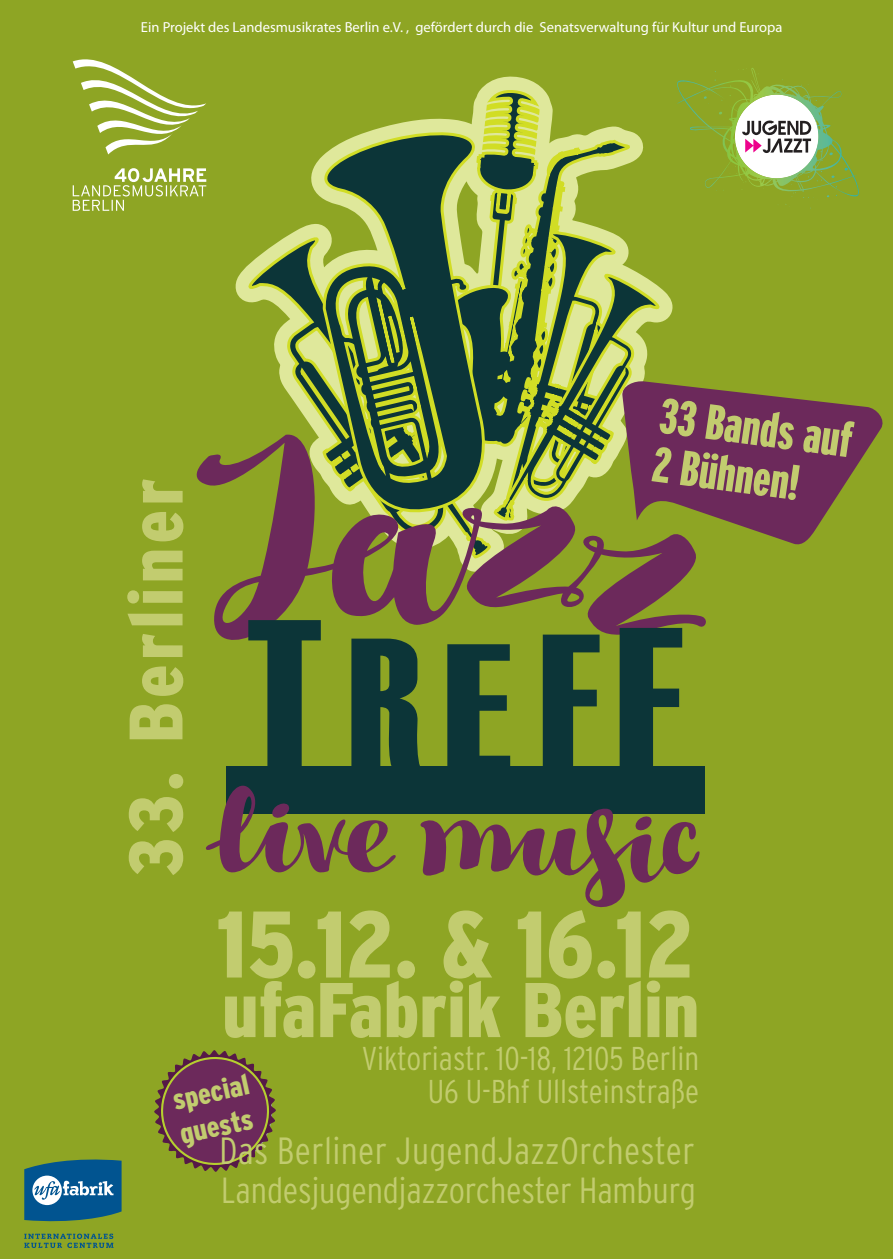
<style>
.page{position:relative;width:893px;height:1259px;background:#8ea524}
.page>*{position:absolute;margin:0;border:0;box-sizing:border-box;transform-origin:0 0}
.t1{font:222.6px "Haettenschweiler";color:#0c3538}
.t2{font:900 condensed 94.2px "Interstate";color:#c2cc6f}
.t3{font:900 condensed 77.4px "Interstate";color:#c2cc6f}
.t4{font:900 condensed 75.6px "Interstate";letter-spacing:.055em;color:#c2cc6f}
.t5{font:900 extra-condensed 49.5px/48.9px "Interstate";color:#c2cc6f}
.t6{font:300 condensed 37.8px "Interstate";letter-spacing:.01em;color:#c2cc6f}
.t7{font:300 condensed 36.3px "Interstate";letter-spacing:-.005em;color:#c2cc6f}
.t8{font:300 condensed 33px/33px "Interstate";color:#c2cc6f;text-align:right}
.t9{font:900 condensed 28.8px/34.8px "Interstate";color:#c2cc6f}
.t10{font:14.4px "Myriad Pro";color:#fff}
.s1{font-size:188.1px}
.s2{font-size:182.4px}
.s3{font-size:197.1px}
.s4{font-size:217.2px}
</style>
<div class="page">
<svg style="left:248px;top:232px;width:72px;height:199px"></svg>
<svg style="left:320px;top:120px;width:155px;height:311px;background:#5e7b45"></svg>
<svg style="left:154px;top:1050px;width:122px;height:121px"></svg>
<div style="left:226px;top:766px;width:479px;height:48px;background:#0c3538"></div>
<svg style="left:196px;top:431px;width:510px;height:209px"></svg>
<svg style="left:420px;top:808px;width:280px;height:100px"></svg>
<svg style="left:206px;top:785px;width:190px;height:88px"></svg>
<svg style="left:24px;top:1159px;width:98px;height:63px;background:#337495"></svg>
<svg style="left:24px;top:1233px;width:89px;height:15px"></svg>
<svg style="left:73px;top:59px;width:133px;height:152px"></svg>
<svg style="left:475px;top:68px;width:408px;height:479px"></svg>
<p class="t10" style="left:141px;top:19px;width:643px">Ein Projekt des Landesmusikrates Berlin e.V. , gefördert durch die Senatsverwaltung für Kultur und Europa</p>
<p class="t4" style="left:114px;top:877px;width:400px;rotate:-90deg">33. Berliner</p>
<p class="t5" style="left:661px;top:391px;width:196px;rotate:7deg">33 Bands auf<br>2 Bühnen!</p>
<p class="t1" style="left:246px;top:547px;width:440px">T<span class="s1">R</span><span class="s2">E</span><span class="s3">F</span><span class="s4">F</span></p>
<p class="t2" style="left:216px;top:892px;width:479px">15.12. &amp; 16.12</p>
<p class="t3" style="left:222px;top:967px;width:479px">ufaFabrik Berlin</p>
<p class="t8" style="left:362px;top:1041px;width:339px">Viktoriastr. 10-18, 12105 Berlin<br>U6 U-Bhf Ullsteinstraße</p>
<p class="t9" style="left:169px;top:1083px;width:79px;rotate:-12deg">special guests</p>
<p class="t6" style="left:219px;top:1129px;width:477px">Das Berliner JugendJazzOrchester</p>
<p class="t7" style="left:221px;top:1169px;width:476px">Landesjugendjazzorchester Hamburg</p>
</div>
